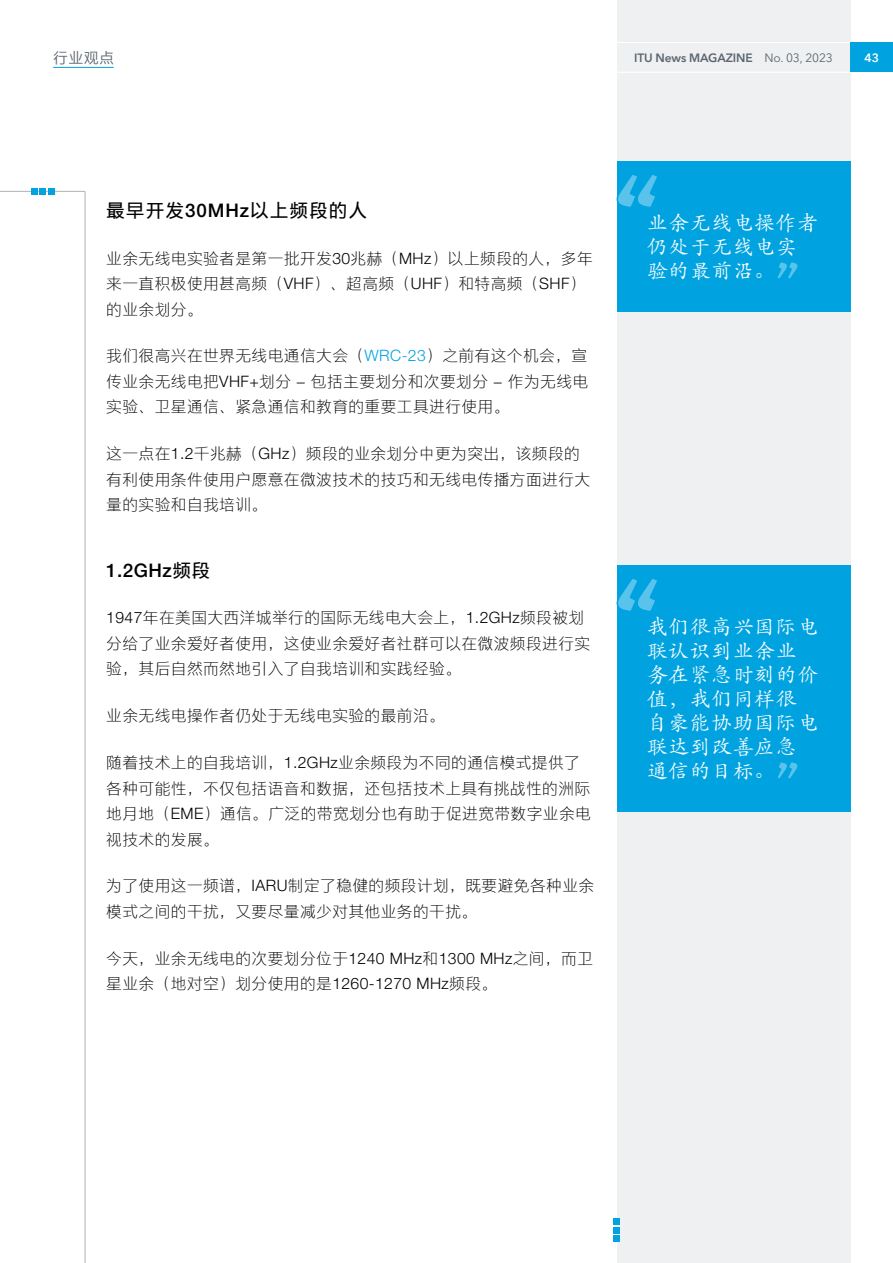
<style>
.page{position:relative;width:893px;height:1263px;background:#fff}
.page>*{position:absolute;margin:0;border:0;box-sizing:border-box;transform-origin:0 0}
.t1{font:21px/24px "ST Kaiti";letter-spacing:.025em;color:#fff}
.t2{font:18.75px "M Ying Hei PRC W5";letter-spacing:.05em;color:#000}
.t3{font:15.75px/25.5px "M Ying Hei PRC W3";letter-spacing:.025em;color:#000}
.t4{font:15px "M Ying Hei PRC W4";color:#5c666f}
.t5{font:600 12px "Avenir Next LT Pro";letter-spacing:-.01em;color:#5c666f}
.t6{font:600 12px "Avenir Next LT Pro";color:#fff}
.s1{font-weight:400}
.s2{color:#00a3e0}
</style>
<div class="page">
<div style="left:617px;top:0;width:233px;height:1263px;background:#eff0f1"></div>
<div style="left:617px;top:162px;width:233px;height:150px;background:#00a3e0"></div>
<svg style="left:778px;top:262px;width:20px;height:17px"></svg>
<svg style="left:616px;top:175px;width:41px;height:32px"></svg>
<div style="left:617px;top:566px;width:233px;height:246px;background:#00a3e0"></div>
<svg style="left:778px;top:762px;width:20px;height:17px"></svg>
<svg style="left:616px;top:579px;width:41px;height:32px"></svg>
<hr style="left:617px;top:72px;width:233px;height:1px;background:#fff">
<hr style="left:617px;top:42px;width:233px;height:1px;background:#fff">
<hr style="left:85px;top:191px;width:1px;height:1072px;background:#adb3b7">
<div style="left:613px;top:1218px;width:7px;height:7px;background:#00a3e0"></div>
<div style="left:613px;top:1227px;width:7px;height:6px;background:#00a3e0"></div>
<div style="left:613px;top:1235px;width:7px;height:7px;background:#00a3e0"></div>
<div style="left:850px;top:43px;width:43px;height:29px;background:#00a3e0"></div>
<hr style="left:53px;top:67px;width:61px;height:1px;background:#00a3e0">
<hr style="left:0;top:191px;width:85px;height:1px;background:#adb3b7">
<div style="left:31px;top:188px;width:6px;height:7px;background:#00a3e0"></div>
<div style="left:39px;top:188px;width:7px;height:7px;background:#00a3e0"></div>
<div style="left:48px;top:188px;width:6px;height:7px;background:#00a3e0"></div>
<p class="t4" style="left:53px;top:48px;width:62px">行业观点</p>
<p class="t5" style="left:634px;top:50px;width:200px">ITU News MAGAZINE <span class="s1">No. 03, 2023</span></p>
<p class="t6" style="left:864px;top:50px;width:16px">43</p>
<p class="t2" style="left:106px;top:199px;width:263px">最早开发30MHz以上频段的人</p>
<p class="t3" style="left:106px;top:245px;width:488px">业余无线电实验者是第一批开发30兆赫（MHz）以上频段的人，多年来一直积极使用甚高频（VHF）、超高频（UHF）和特高频（SHF）的业余划分。</p>
<p class="t3" style="left:106px;top:343px;width:483px;text-align:justify">我们很高兴在世界无线电通信大会（<span class="s2">WRC-23</span>）之前有这个机会，宣传业余无线电把VHF+划分 − 包括主要划分和次要划分 − 作为无线电实验、卫星通信、紧急通信和教育的重要工具进行使用。</p>
<p class="t3" style="left:106px;top:441px;width:485px">这一点在1.2千兆赫（GHz）频段的业余划分中更为突出，该频段的有利使用条件使用户愿意在微波技术的技巧和无线电传播方面进行大量的实验和自我培训。</p>
<p class="t2" style="left:106px;top:559px;width:105px">1.2GHz频段</p>
<p class="t3" style="left:106px;top:605px;width:485px">1947年在美国大西洋城举行的国际无线电大会上，1.2GHz频段被划分给了业余爱好者使用，这使业余爱好者社群可以在微波频段进行实验，其后自然而然地引入了自我培训和实践经验。</p>
<p class="t3" style="left:106px;top:703px;width:340px">业余无线电操作者仍处于无线电实验的最前沿。</p>
<p class="t3" style="left:106px;top:750px;width:486px">随着技术上的自我培训，1.2GHz业余频段为不同的通信模式提供了各种可能性，不仅包括语音和数据，还包括技术上具有挑战性的洲际地月地（EME）通信。广泛的带宽划分也有助于促进宽带数字业余电视技术的发展。</p>
<p class="t3" style="left:106px;top:873px;width:489px">为了使用这一频谱，IARU制定了稳健的频段计划，既要避免各种业余模式之间的干扰，又要尽量减少对其他业务的干扰。</p>
<p class="t3" style="left:106px;top:945px;width:488px">今天，业余无线电的次要划分位于1240 MHz和1300 MHz之间，而卫星业余（地对空）划分使用的是1260-1270 MHz频段。</p>
<h1 class="t1" style="left:646px;top:210px;width:173px">业余无线电操作者仍处于无线电实验的最前沿。</h1>
<h1 class="t1" style="left:646px;top:614px;width:173px">我们很高兴国际电联认识到业余业务在紧急时刻的价值，我们同样很自豪能协助国际电联达到改善应急通信的目标。</h1>
</div>
